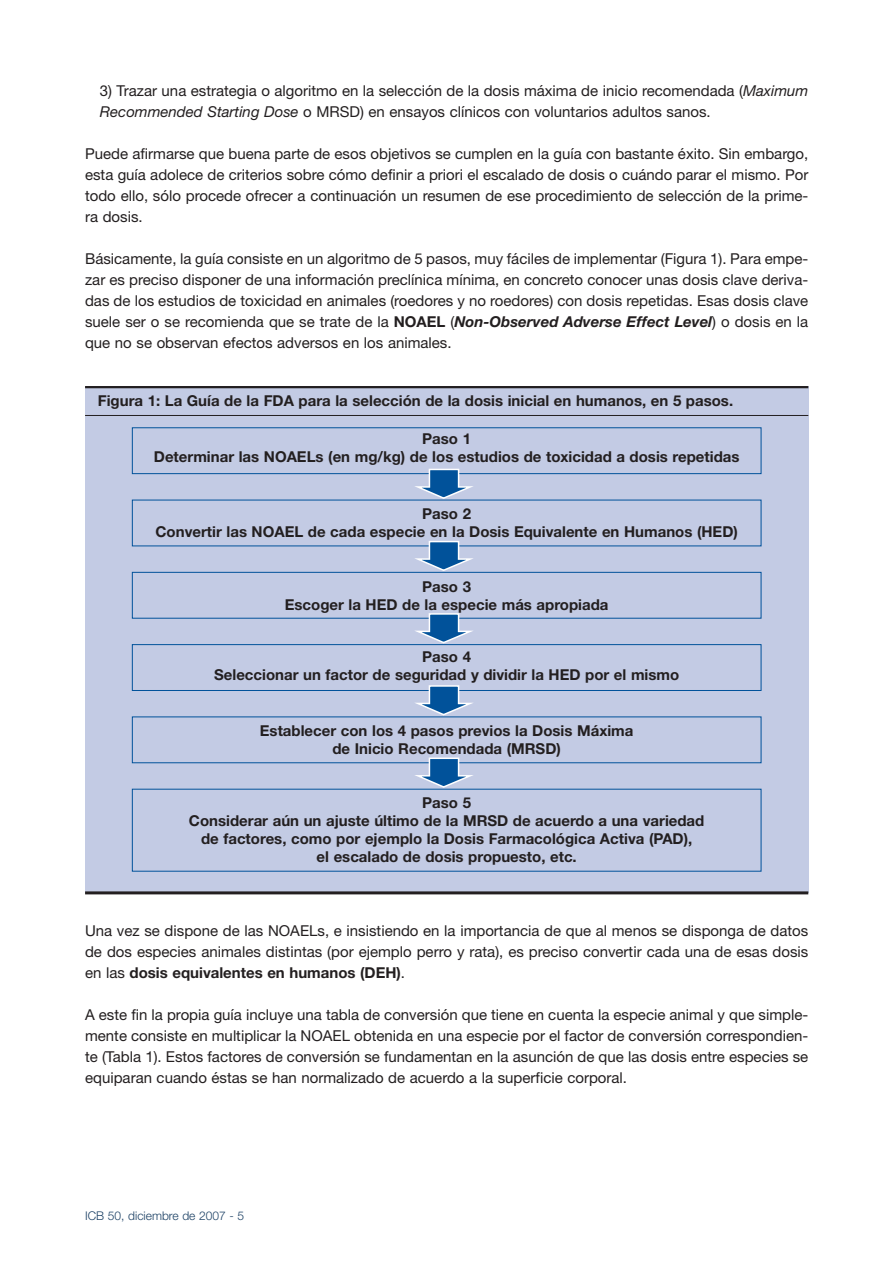
<style>
.page{position:relative;width:893px;height:1263px;background:#fff}
.page>*{position:absolute;margin:0;border:0;box-sizing:border-box;transform-origin:0 0}
.t1{font:15px/21px "Helvetica Neue";color:#231f20;text-align:justify}
.t2{font:700 15px/18px "Helvetica Neue";color:#231f20;text-align:center}
.t3{font:300 12px "Helvetica Neue";color:#1b4064}
.s1{font-style:italic}
.s2{font-weight:700}
.s3{font-weight:700;font-style:italic}
</style>
<div class="page">
<div style="left:85px;top:387px;width:723px;height:506px;background:#c3cbe4"></div>
<hr style="left:85px;top:386px;width:723px;height:2px;background:#231f20">
<hr style="left:85px;top:415px;width:723px;height:1px;background:#231f20">
<hr style="left:85px;top:891px;width:723px;height:3px;background:#231f20">
<svg style="left:131px;top:427px;width:631px;height:445px"></svg>
<svg style="left:414px;top:469px;width:60px;height:30px"></svg>
<svg style="left:414px;top:541px;width:60px;height:30px"></svg>
<svg style="left:414px;top:613px;width:60px;height:30px"></svg>
<svg style="left:414px;top:685px;width:60px;height:30px"></svg>
<svg style="left:414px;top:758px;width:60px;height:30px"></svg>
<p class="t1" style="left:100px;top:81px;width:709px">3) Trazar una estrategia o algoritmo en la selección de la dosis máxima de inicio recomendada (<span class="s1">Maximum<br>Recommended Starting Dose</span> o MRSD) en ensayos clínicos con voluntarios adultos sanos.</p>
<p class="t1" style="left:85px;top:144px;width:724px">Puede afirmarse que buena parte de esos objetivos se cumplen en la guía con bastante éxito. Sin embargo, esta guía adolece de criterios sobre cómo definir a priori el escalado de dosis o cuándo parar el mismo. Por todo ello, sólo procede ofrecer a continuación un resumen de ese procedimiento de selección de la prime&shy;ra dosis.</p>
<p class="t1" style="left:85px;top:249px;width:724px">Básicamente, la guía consiste en un algoritmo de 5 pasos, muy fáciles de implementar (Figura 1). Para empe&shy;zar es preciso disponer de una información preclínica mínima, en concreto conocer unas dosis clave deriva&shy;das de los estudios de toxicidad en animales (roedores y no roedores) con dosis repetidas. Esas dosis clave suele ser o se recomienda que se trate de la <span class="s2">NOAEL</span> (<span class="s3">Non-Observed Adverse Effect Level</span>) o dosis en la que no se observan efectos adversos en los animales.</p>
<p class="t2" style="left:98px;top:393px;width:636px">Figura 1: La Guía de la FDA para la selección de la dosis inicial en humanos, en 5 pasos.</p>
<p class="t2" style="left:154px;top:431px;width:587px">Paso 1<br>Determinar las NOAELs (en mg/kg) de los estudios de toxicidad a dosis repetidas</p>
<p class="t2" style="left:155px;top:506px;width:584px">Paso 2<br>Convertir las NOAEL de cada especie en la Dosis Equivalente en Humanos (HED)</p>
<p class="t2" style="left:285px;top:579px;width:325px">Paso 3<br>Escoger la HED de la especie más apropiada</p>
<p class="t2" style="left:214px;top:649px;width:466px">Paso 4<br>Seleccionar un factor de seguridad y dividir la HED por el mismo</p>
<p class="t2" style="left:260px;top:723px;width:375px">Establecer con los 4 pasos previos la Dosis Máxima de Inicio Recomendada (MRSD)</p>
<p class="t2" style="left:189px;top:795px;width:517px">Paso 5<br>Considerar aún un ajuste último de la MRSD de acuerdo a una variedad de factores, como por ejemplo la Dosis Farmacológica Activa (PAD),<br>el escalado de dosis propuesto, etc.</p>
<p class="t1" style="left:85px;top:921px;width:724px">Una vez se dispone de las NOAELs, e insistiendo en la importancia de que al menos se disponga de datos de dos especies animales distintas (por ejemplo perro y rata), es preciso convertir cada una de esas dosis en las <span class="s2">dosis equivalentes en humanos (DEH)</span>.</p>
<p class="t1" style="left:85px;top:1005px;width:724px">A este fin la propia guía incluye una tabla de conversión que tiene en cuenta la especie animal y que simple&shy;mente consiste en multiplicar la NOAEL obtenida en una especie por el factor de conversión correspondien&shy;te (Tabla 1). Estos factores de conversión se fundamentan en la asunción de que las dosis entre especies se equiparan cuando éstas se han normalizado de acuerdo a la superficie corporal.</p>
<p class="t3" style="left:85px;top:1212px;width:161px">ICB 50, diciembre de 2007 - 5</p>
</div>
